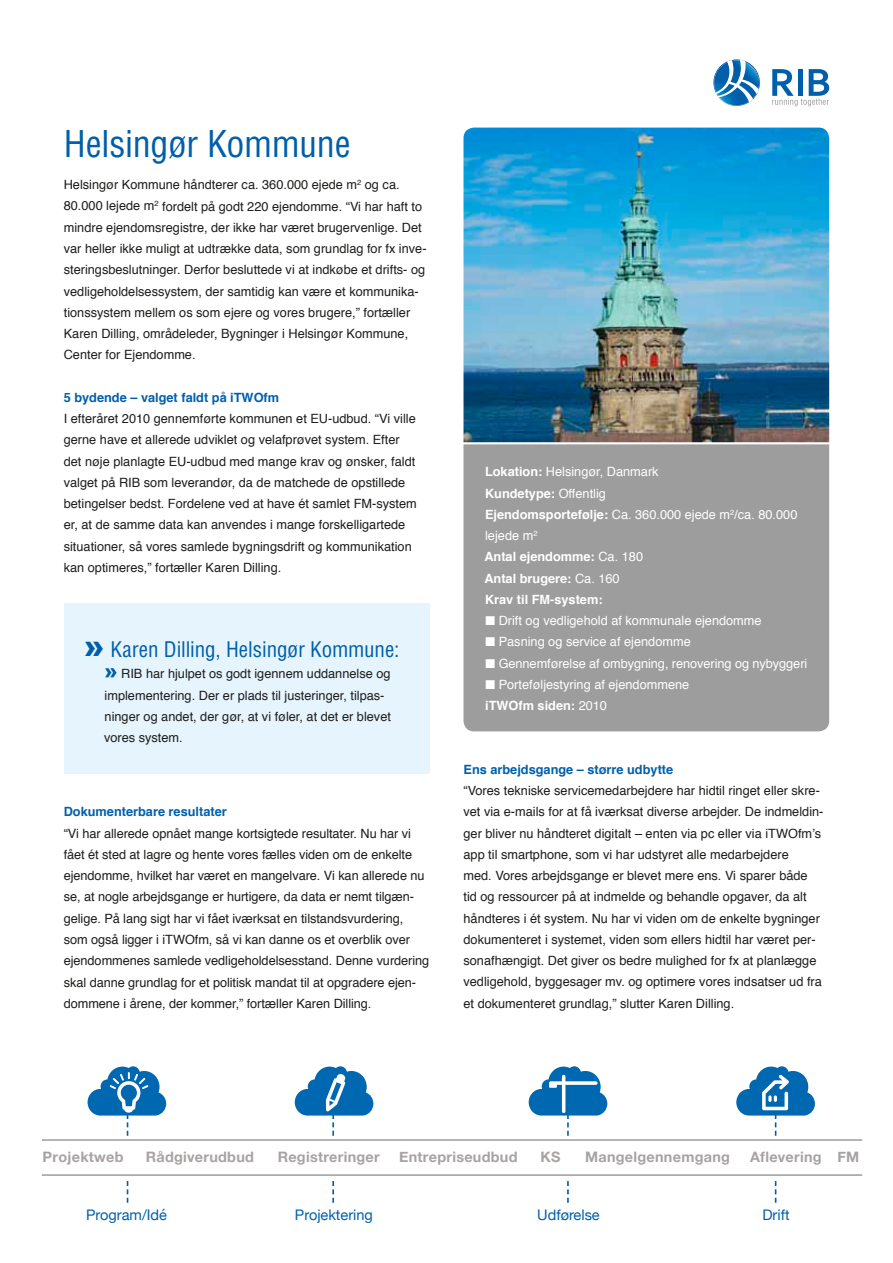
<style>
.page{position:relative;width:893px;height:1263px;background:#fff}
.page>*{position:absolute;margin:0;border:0;box-sizing:border-box;transform-origin:0 0}
.t1{font:condensed 36px "Helvetica LT Std";letter-spacing:-.01em;color:#005faa}
.t2{font:condensed 21px "Helvetica LT Std";letter-spacing:-.005em;color:#005faa}
.t3{font:14.55px "Helvetica Neue";color:#005faa}
.t4{font:700 14.4px "Helvetica Neue";letter-spacing:.02em;color:#a7a3a2}
.t5{font:12.75px/21.3px "Helvetica";color:#1d1d1b}
.t6{font:12.75px/21.3px "Helvetica";color:#fff}
.t7{font:700 12.75px/21.3px "Helvetica";color:#fff}
.t8{font:700 12.75px "Helvetica";color:#005faa}
.s1{font-family:"Arial";font-weight:900;font-stretch:normal;font-size:31.5px}
.s2{font-family:"Arial";font-weight:900;font-size:20.25px;color:#005faa}
.s3{font-weight:400}
.s4{font-weight:700}
</style>
<div class="page">
<svg style="left:713px;top:59px;width:47px;height:47px"></svg>
<svg style="left:772px;top:69px;width:57px;height:37px"></svg>
<svg style="left:529px;top:1066px;width:78px;height:137px"></svg>
<svg style="left:295px;top:1066px;width:78px;height:137px"></svg>
<svg style="left:736px;top:1066px;width:79px;height:137px"></svg>
<svg style="left:88px;top:1066px;width:78px;height:137px"></svg>
<div style="left:115px;top:1137px;width:25px;height:42px;background:#fff"></div>
<div style="left:321px;top:1137px;width:24px;height:42px;background:#fff"></div>
<div style="left:555px;top:1137px;width:25px;height:42px;background:#fff"></div>
<div style="left:763px;top:1137px;width:25px;height:42px;background:#fff"></div>
<hr style="left:42px;top:1139px;width:820px;height:2px;background:#a7a3a2">
<hr style="left:42px;top:1174px;width:820px;height:2px;background:#a7a3a2">
<img style="left:463px;top:128px;width:366px;height:314px">
<div style="left:64px;top:604px;width:365px;height:170px;background:#e6f4fe"></div>
<div style="left:463px;top:444px;width:366px;height:287px;background:#9d9d9d"></div>
<h1 class="t1" style="left:64px;top:122px;width:288px">Helsingør Kommune</h1>
<p class="t5" style="left:64px;top:174px;width:364px">Helsingør Kommune håndterer ca. 360.000 ejede m<sup>2</sup> og ca.<br>80.000 lejede m<sup>2</sup> fordelt på godt 220 ejendomme. “Vi har haft to mindre ejendomsregistre, der ikke har været brugervenlige. Det var heller ikke muligt at udtrække data, som grundlag for fx inve&shy;steringsbeslutninger. Derfor besluttede vi at indkøbe et drifts- og vedligeholdelsessystem, der samtidig kan være et kommunika&shy;tionssystem mellem os som ejere og vores brugere,” fortæller Karen Dilling, områdeleder, Bygninger i Helsingør Kommune, Center for Ejendomme.</p>
<p class="t8" style="left:64px;top:389px;width:217px">5 bydende – valget faldt på iTWOfm</p>
<p class="t5" style="left:64px;top:408px;width:354px">I efteråret 2010 gennemførte kommunen et EU-udbud. “Vi ville gerne have et allerede udviklet og velafprøvet system. Efter det nøje planlagte EU-udbud med mange krav og ønsker, faldt valget på RIB som leverandør, da de matchede de opstillede betingelser bedst. Fordelene ved at have ét samlet FM-system er, at de samme data kan anvendes i mange forskelligartede situationer, så vores samlede bygningsdrift og kommunikation kan optimeres,” fortæller Karen Dilling.</p>
<h2 class="t2" style="left:83px;top:636px;width:317px"><span class="s1">»</span> Karen Dilling, Helsingør Kommune:</h2>
<p class="t5" style="left:104px;top:663px;width:288px"><span class="s2">»</span> RIB har hjulpet os godt igennem uddannelse og implementering. Der er plads til justeringer, tilpas&shy;ninger og andet, der gør, at vi føler, at det er blevet vores system.</p>
<p class="t8" style="left:64px;top:804px;width:164px">Dokumenterbare resultater</p>
<p class="t5" style="left:64px;top:823px;width:367px">“Vi har allerede opnået mange kortsigtede resultater. Nu har vi fået ét sted at lagre og hente vores fælles viden om de enkelte ejendomme, hvilket har været en mangelvare. Vi kan allerede nu se, at nogle arbejdsgange er hurtigere, da data er nemt tilgæn&shy;gelige. På lang sigt har vi fået iværksat en tilstandsvurdering, som også ligger i iTWOfm, så vi kan danne os et overblik over ejendommenes samlede vedligeholdelsesstand. Denne vurdering skal danne grundlag for et politisk mandat til at opgradere ejen&shy;dommene i årene, der kommer,” fortæller Karen Dilling.</p>
<p class="t7" style="left:484px;top:461px;width:315px">Lokation: <span class="s3">Helsingør, Danmark<br></span>Kundetype: <span class="s3">Offentlig<br></span>Ejendomsportefølje: <span class="s3">Ca. 360.000 ejede m</span><sup>2</sup><span class="s3">/ca. 80.000 lejede m</span><sup>2<br></sup>Antal ejendomme: <span class="s3">Ca. 180<br></span>Antal brugere: <span class="s3">Ca. 160<br></span>Krav til FM-system:</p>
<p class="t6" style="left:485px;top:610px;width:278px">■ Drift og vedligehold af kommunale ejendomme</p>
<p class="t6" style="left:485px;top:632px;width:207px">■ Pasning og service af ejendomme</p>
<p class="t6" style="left:485px;top:653px;width:323px">■ Gennemførelse af ombygning, renovering og nybyggeri</p>
<p class="t6" style="left:485px;top:674px;width:206px">■ Porteføljestyring af ejendommene <span class="s4">iTWOfm siden:</span> 2010</p>
<p class="t8" style="left:463px;top:761px;width:211px">Ens arbejdsgange – større udbytte</p>
<p class="t5" style="left:463px;top:780px;width:361px">“Vores tekniske servicemedarbejdere har hidtil ringet eller skre&shy;vet via e-mails for at få iværksat diverse arbejder. De indmeldin&shy;ger bliver nu håndteret digitalt – enten via pc eller via iTWOfm’s app til smartphone, som vi har udstyret alle medarbejdere<br>med. Vores arbejdsgange er blevet mere ens. Vi sparer både tid og ressourcer på at indmelde og behandle opgaver, da alt håndteres i ét system. Nu har vi viden om de enkelte bygninger dokumenteret i systemet, viden som ellers hidtil har været per&shy;sonafhængigt. Det giver os bedre mulighed for fx at planlægge vedligehold, byggesager mv. og optimere vores indsatser ud fra et dokumenteret grundlag,” slutter Karen Dilling.</p>
<p class="t4" style="left:43px;top:1145px;width:82px">Projektweb</p>
<p class="t4" style="left:146px;top:1145px;width:110px">Rådgiverudbud</p>
<p class="t4" style="left:278px;top:1145px;width:104px">Registreringer</p>
<p class="t4" style="left:399px;top:1145px;width:120px">Entrepriseudbud</p>
<p class="t4" style="left:540px;top:1145px;width:22px">KS</p>
<p class="t4" style="left:585px;top:1145px;width:146px">Mangelgennemgang</p>
<p class="t4" style="left:750px;top:1145px;width:111px">Aflevering FM</p>
<p class="t3" style="left:86px;top:1205px;width:82px">Program/Idé</p>
<p class="t3" style="left:295px;top:1204px;width:79px">Projektering</p>
<p class="t3" style="left:537px;top:1205px;width:64px">Udførelse</p>
<p class="t3" style="left:762px;top:1205px;width:29px">Drift</p>
</div>
